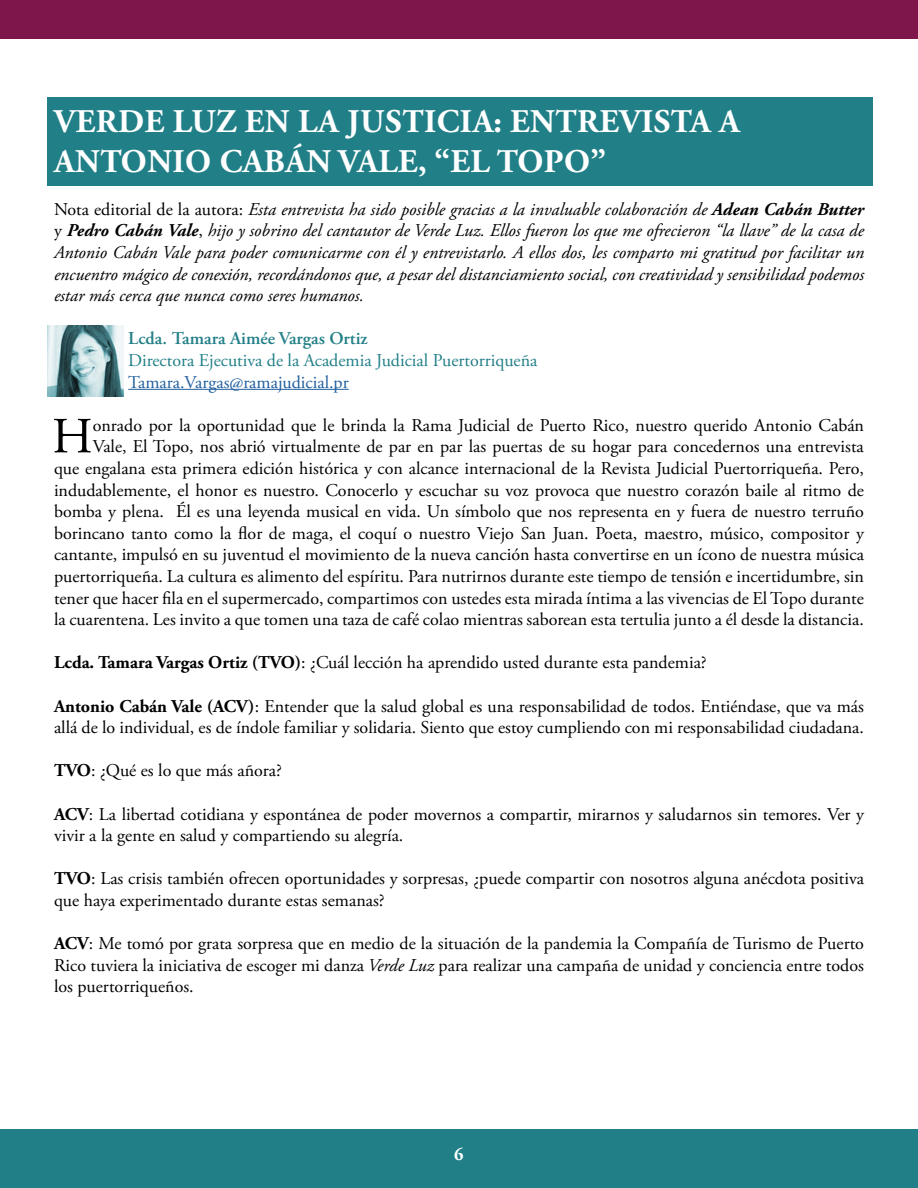
<style>
.page{position:relative;width:918px;height:1188px;background:#fff}
.page>*{position:absolute;margin:0;border:0;box-sizing:border-box;transform-origin:0 0}
.t1{font:50.55px "Adobe Garamond Pro";color:#000}
.t2{font:700 33px/39.6px "Adobe Garamond Pro";letter-spacing:.015em;color:#fff}
.t3{font:18px/21.6px "Adobe Garamond Pro";color:#000}
.t4{font:italic 18px/21.6px "Adobe Garamond Pro";color:#000;text-align:justify}
.t5{font:18px "Adobe Garamond Pro";color:#217f87}
.t6{font:18px "Adobe Garamond Pro";color:#215e9e}
.t7{font:600 18px "Adobe Garamond Pro";color:#217f87}
.t8{font:700 18px "Adobe Garamond Pro";color:#fff}
.s1{font-style:normal}
.s2{font-weight:700}
.s3{font-style:italic}
</style>
<div class="page">
<div style="left:0;top:1130px;width:918px;height:58px;background:#217f87"></div>
<div style="left:0;top:0;width:918px;height:39px;background:#7e164b"></div>
<div style="left:48px;top:97px;width:825px;height:89px;background:#217f87"></div>
<hr style="left:128px;top:389px;width:221px;height:1px;background:#215e9e">
<img style="left:48px;top:325px;width:76px;height:71px">
<h2 class="t2" style="left:54px;top:102px;width:687px">VERDE LUZ EN LA JUSTICIA: ENTREVISTA A<br>ANTONIO CABÁN VALE, “EL TOPO”</h2>
<p class="t4" style="left:54px;top:199px;width:812px"><span class="s1">Nota editorial de la autora:</span> Esta entrevista ha sido posible gracias a la invaluable colaboración de <span class="s2">Adean Cabán Butter </span><span class="s1">y</span> <span class="s2">Pedro Cabán Vale</span><span class="s1">,</span> hijo y sobrino del cantautor de Verde Luz. Ellos fueron los que me ofrecieron “la llave” de la casa de Antonio Cabán Vale para poder comunicarme con él y entrevistarlo. A ellos dos, les comparto mi gratitud por facilitar un encuentro mágico de conexión, recordándonos que, a pesar del distanciamiento social, con creatividad y sensibilidad podemos estar más cerca que nunca como seres humanos.</p>
<p class="t7" style="left:128px;top:328px;width:241px">Lcda. Tamara Aimée Vargas Ortiz</p>
<p class="t5" style="left:128px;top:349px;width:411px">Directora Ejecutiva de la Academia Judicial Puertorriqueña</p>
<p class="t6" style="left:128px;top:371px;width:222px">Tamara.Vargas@ramajudicial.pr</p>
<h1 class="t1" style="left:52px;top:406px;width:42px">H</h1>
<p class="t3" style="left:54px;top:415px;width:812px;text-align:right">onrado por la oportunidad que le brinda la Rama Judicial de Puerto Rico, nuestro querido Antonio Cabán<br>Vale, El Topo, nos abrió virtualmente de par en par las puertas de su hogar para concedernos una entrevista<br>que engalana esta primera edición histórica y con alcance internacional de la Revista Judicial Puertorriqueña. Pero, indudablemente, el honor es nuestro. Conocerlo y escuchar su voz provoca que nuestro corazón baile al ritmo de bomba y plena. Él es una leyenda musical en vida. Un símbolo que nos representa en y fuera de nuestro terruño borincano tanto como la flor de maga, el coquí o nuestro Viejo San Juan. Poeta, maestro, músico, compositor y cantante, impulsó en su juventud el movimiento de la nueva canción hasta convertirse en un ícono de nuestra música puertorriqueña. La cultura es alimento del espíritu. Para nutrirnos durante este tiempo de tensión e incertidumbre, sin tener que hacer fila en el supermercado, compartimos con ustedes esta mirada íntima a las vivencias de El Topo durante la cuarentena. Les invito a que tomen una taza de café colao mientras saborean esta tertulia junto a él desde la distancia.</p>
<p class="t3" style="left:54px;top:652px;width:654px"><span class="s2">Lcda. Tamara Vargas Ortiz (TVO)</span>: ¿Cuál lección ha aprendido usted durante esta pandemia?</p>
<p class="t3" style="left:54px;top:696px;width:812px"><span class="s2">Antonio Cabán Vale (ACV)</span>: Entender que la salud global es una responsabilidad de todos. Entiéndase, que va más allá de lo individual, es de índole familiar y solidaria. Siento que estoy cumpliendo con mi responsabilidad ciudadana.</p>
<p class="t3" style="left:54px;top:760px;width:230px"><span class="s2">TVO</span>: ¿Qué es lo que más añora?</p>
<p class="t3" style="left:54px;top:804px;width:812px"><span class="s2">ACV</span>: La libertad cotidiana y espontánea de poder movernos a compartir, mirarnos y saludarnos sin temores. Ver y vivir a la gente en salud y compartiendo su alegría.</p>
<p class="t3" style="left:54px;top:868px;width:811px"><span class="s2">TVO</span>: Las crisis también ofrecen oportunidades y sorpresas, ¿puede compartir con nosotros alguna anécdota positiva que haya experimentado durante estas semanas?</p>
<p class="t3" style="left:54px;top:933px;width:812px;text-align:justify"><span class="s2">ACV</span>: Me tomó por grata sorpresa que en medio de la situación de la pandemia la Compañía de Turismo de Puerto Rico tuviera la iniciativa de escoger mi danza <span class="s3">Verde Luz</span> para realizar una campaña de unidad y conciencia entre todos los puertorriqueños.</p>
<p class="t8" style="left:454px;top:1144px;width:11px">6</p>
</div>
